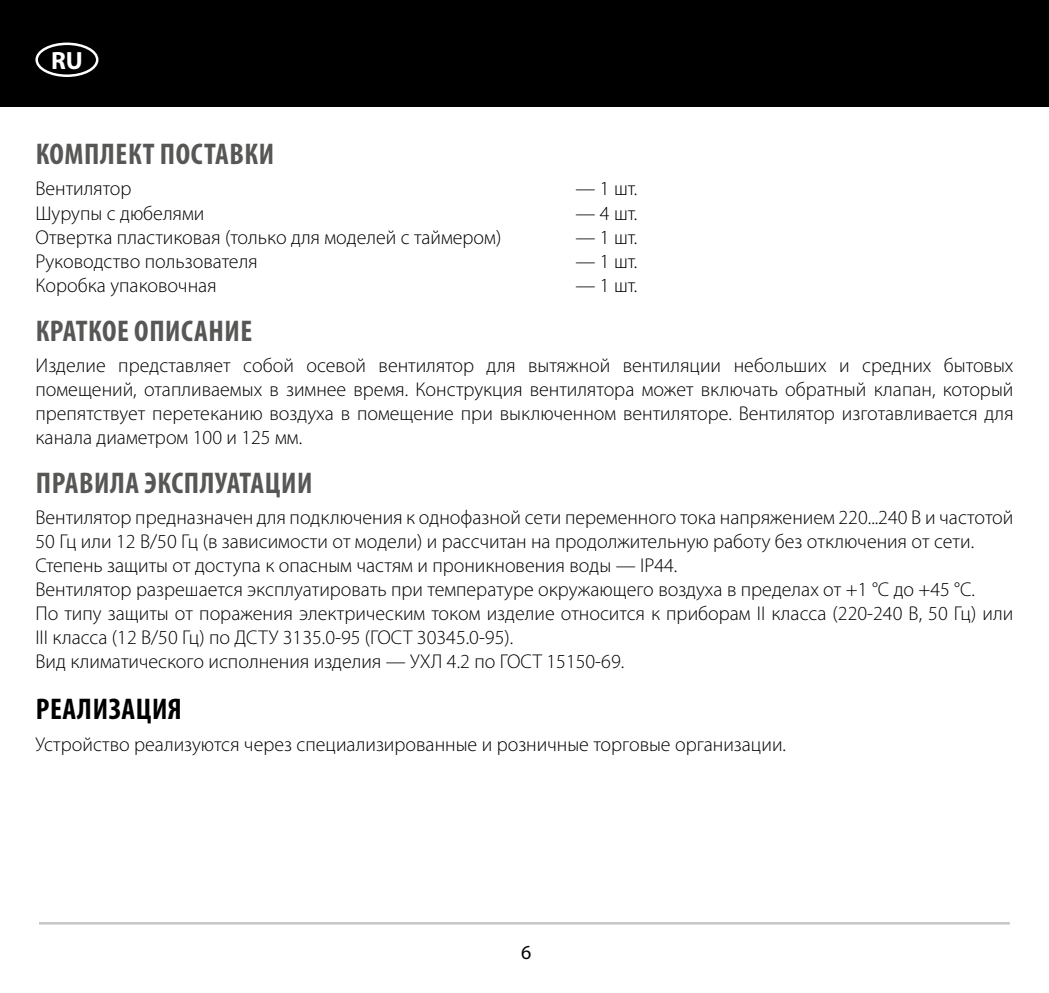
<style>
.page{position:relative;width:1049px;height:993px;background:#fff}
.page>*{position:absolute;margin:0;border:0;box-sizing:border-box;transform-origin:0 0}
.t1{font:700 condensed 30px "Myriad Pro";letter-spacing:.02em;color:#575756}
.t2{font:700 condensed 30px "Myriad Pro";letter-spacing:.02em;color:#000}
.t3{font:700 25px "Myriad Pro";color:#fff}
.t4{font:300 20px/24px "Myriad Pro";color:#000;text-align:justify}
.t5{font:20px "Myriad Pro";color:#000}
</style>
<div class="page">
<div style="left:0;top:0;width:1049px;height:106px;background:#000"></div>
<hr style="left:39px;top:921px;width:971px;height:3px;background:#c6c6c6">
<div style="left:35px;top:43px;width:63px;height:34px;border:2px solid #fff;border-radius:50%"></div>
<p class="t3" style="left:51px;top:44px;width:33px">RU</p>
<h1 class="t1" style="left:36px;top:135px;width:240px">КОМПЛЕКТ ПОСТАВКИ</h1>
<p class="t4" style="left:35px;top:177px;width:98px">Вентилятор</p>
<p class="t4" style="left:575px;top:177px;width:63px">— 1 шт.</p>
<p class="t4" style="left:35px;top:201px;width:170px">Шурупы с дюбелями</p>
<p class="t4" style="left:575px;top:201px;width:63px">— 4 шт.</p>
<p class="t4" style="left:35px;top:225px;width:467px">Отвертка пластиковая (только для моделей с таймером)</p>
<p class="t4" style="left:575px;top:225px;width:63px">— 1 шт.</p>
<p class="t4" style="left:35px;top:249px;width:224px">Руководство пользователя</p>
<p class="t4" style="left:575px;top:249px;width:63px">— 1 шт.</p>
<p class="t4" style="left:35px;top:273px;width:183px">Коробка упаковочная</p>
<p class="t4" style="left:575px;top:273px;width:63px">— 1 шт.</p>
<h1 class="t1" style="left:36px;top:312px;width:218px">КРАТКОЕ ОПИСАНИЕ</h1>
<p class="t4" style="left:35px;top:353px;width:979px">Изделие представляет собой осевой вентилятор для вытяжной вентиляции небольших и средних бытовых помещений, отапливаемых в зимнее время. Конструкция вентилятора может включать обратный клапан, который препятствует перетеканию воздуха в помещение при выключенном вентиляторе. Вентилятор изготавливается для канала диаметром 100 и 125 мм.</p>
<h1 class="t1" style="left:36px;top:464px;width:278px">ПРАВИЛА ЭКСПЛУАТАЦИИ</h1>
<p class="t4" style="left:35px;top:505px;width:979px;text-align:left">Вентилятор предназначен для подключения к однофазной сети переменного тока напряжением 220...240 В и частотой 50 Гц или 12 В/50 Гц (в зависимости от модели) и рассчитан на продолжительную работу без отключения от сети.<br>Степень защиты от доступа к опасным частям и проникновения воды — IP44.<br>Вентилятор разрешается эксплуатировать при температуре окружающего воздуха в пределах от +1 °C до +45 °C.<br>По типу защиты от поражения электрическим током изделие относится к приборам ІІ класса (220-240 В, 50 Гц) или ІІІ класса (12 В/50 Гц) по ДСТУ 3135.0-95 (ГОСТ 30345.0-95).<br>Вид климатического исполнения изделия — УХЛ 4.2 по ГОСТ 15150-69.</p>
<h1 class="t2" style="left:36px;top:690px;width:148px">РЕАЛИЗАЦИЯ</h1>
<p class="t4" style="left:35px;top:732px;width:752px">Устройство реализуются через специализированные и розничные торговые организации.</p>
<p class="t5" style="left:521px;top:939px;width:12px">6</p>
</div>
